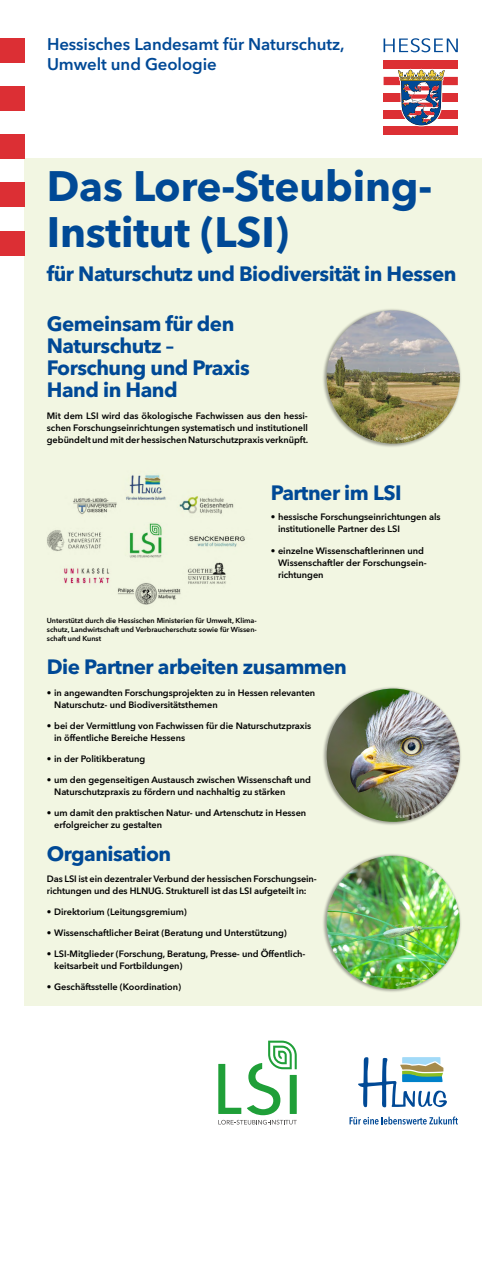
<style>
.page{position:relative;width:482px;height:1276px;background:#fff}
.page>*{position:absolute;margin:0;border:0;box-sizing:border-box;transform-origin:0 0}
.t1{font:700 42.2px/46px "Avenir Next LT Pro";letter-spacing:-.005em;color:#004996}
.t2{font:700 20.6px/22px "Avenir Next LT Pro";letter-spacing:-.025em;color:#004996}
.t3{font:600 16.8px/20.2px "Avenir Next LT Pro";letter-spacing:-.005em;color:#004996}
.t4{font:600 9.2px/12px "Avenir Next LT Pro";letter-spacing:-.005em;color:#000}
.t5{font:600 7.2px/9.2px "Avenir Next LT Pro";letter-spacing:-.005em;color:#000;text-align:justify}
</style>
<div class="page">
<div style="left:24px;top:158px;width:458px;height:847px;background:#f2f6e2"></div>
<svg style="left:383px;top:60px;width:75px;height:75px"></svg>
<svg style="left:383px;top:38px;width:75px;height:14px"></svg>
<div style="left:0;top:231px;width:24px;height:24px;background:#dc2f34"></div>
<div style="left:0;top:183px;width:24px;height:24px;background:#dc2f34"></div>
<div style="left:0;top:135px;width:24px;height:24px;background:#dc2f34"></div>
<div style="left:0;top:86px;width:24px;height:25px;background:#dc2f34"></div>
<div style="left:0;top:38px;width:24px;height:24px;background:#dc2f34"></div>
<svg style="left:349px;top:1116px;width:109px;height:8px"></svg>
<svg style="left:358px;top:1057px;width:89px;height:50px"></svg>
<svg style="left:218px;top:1040px;width:79px;height:84px"></svg>
<div style="left:322px;top:686px;width:140px;height:140px;background:#000;opacity:.35"></div>
<img style="left:327px;top:688px;width:133px;height:134px;border-radius:67px">
<div style="left:322px;top:853px;width:140px;height:140px;background:#000;opacity:.35"></div>
<img style="left:327px;top:855px;width:133px;height:134px;border-radius:67px">
<img style="left:47px;top:475px;width:198px;height:130px">
<div style="left:322px;top:308px;width:140px;height:140px;background:#000;opacity:.35"></div>
<img style="left:327px;top:310px;width:133px;height:133px;border-radius:67px">
<svg style="left:396px;top:801px;width:39px;height:17px"></svg>
<svg style="left:396px;top:972px;width:34px;height:13px"></svg>
<svg style="left:396px;top:432px;width:25px;height:8px"></svg>
<h3 class="t3" style="left:47px;top:34px;width:299px">Hessisches Landesamt für Naturschutz,<br>Umwelt und Geologie</h3>
<h1 class="t1" style="left:47px;top:162px;width:387px">Das Lore-Steubing-<br>Institut (LSI)</h1>
<h2 class="t2" style="left:47px;top:262px;width:411px">für Naturschutz und Biodiversität in Hessen</h2>
<h2 class="t2" style="left:47px;top:312px;width:204px">Gemeinsam für den<br>Naturschutz –<br>Forschung und Praxis<br>Hand in Hand</h2>
<p class="t4" style="left:47px;top:410px;width:263px;text-align:justify">Mit dem LSI wird das ökologische Fachwissen aus den hessi&shy;schen Forschungseinrichtungen systematisch und institutionell gebündelt und mit der hessischen Naturschutzpraxis verknüpft.</p>
<h2 class="t2" style="left:271px;top:482px;width:132px">Partner im LSI</h2>
<p class="t4" style="left:278px;top:511px;width:164px;text-indent:-7px">• hessische Forschungseinrichtungen als institutionelle Partner des LSI</p>
<p class="t4" style="left:278px;top:544px;width:150px;text-indent:-7px">• einzelne Wissenschaftlerinnen und<br>Wissenschaftler der Forschungsein&shy;richtungen</p>
<p class="t5" style="left:47px;top:616px;width:211px">Unterstützt durch die Hessischen Ministerien für Umwelt, Klima&shy;schutz, Landwirtschaft und Verbraucherschutz sowie für Wissen&shy;schaft und Kunst</p>
<h2 class="t2" style="left:47px;top:656px;width:301px">Die Partner arbeiten zusammen</h2>
<p class="t4" style="left:54px;top:686px;width:262px;text-indent:-7px">• in angewandten Forschungsprojekten zu in Hessen relevanten<br>Naturschutz- und Biodiversitätsthemen</p>
<p class="t4" style="left:54px;top:719px;width:259px;text-indent:-7px">• bei der Vermittlung von Fachwissen für die Naturschutzpraxis in öffentliche Bereiche Hessens</p>
<p class="t4" style="left:47px;top:752px;width:100px">• in der Politikberatung</p>
<p class="t4" style="left:54px;top:773px;width:258px;text-indent:-7px">• um den gegenseitigen Austausch zwischen Wissenschaft und<br>Naturschutzpraxis zu fördern und nachhaltig zu stärken</p>
<p class="t4" style="left:54px;top:806px;width:253px;text-indent:-7px">• um damit den praktischen Natur- und Artenschutz in Hessen erfolgreicher zu gestalten</p>
<h2 class="t2" style="left:47px;top:842px;width:126px">Organisation</h2>
<p class="t4" style="left:47px;top:872px;width:271px">Das LSI ist ein dezentraler Verbund der hessischen Forschungsein&shy;richtungen und des HLNUG. Strukturell ist das LSI aufgeteilt in:</p>
<p class="t4" style="left:47px;top:905px;width:141px">• Direktorium (Leitungsgremium)</p>
<p class="t4" style="left:47px;top:926px;width:242px">• Wissenschaftlicher Beirat (Beratung und Unterstützung)</p>
<p class="t4" style="left:54px;top:947px;width:253px;text-indent:-7px">• LSI-Mitglieder (Forschung, Beratung, Presse- und Öffentlich&shy;keitsarbeit und Fortbildungen)</p>
<p class="t4" style="left:47px;top:981px;width:136px">• Geschäftsstelle (Koordination)</p>
</div>
